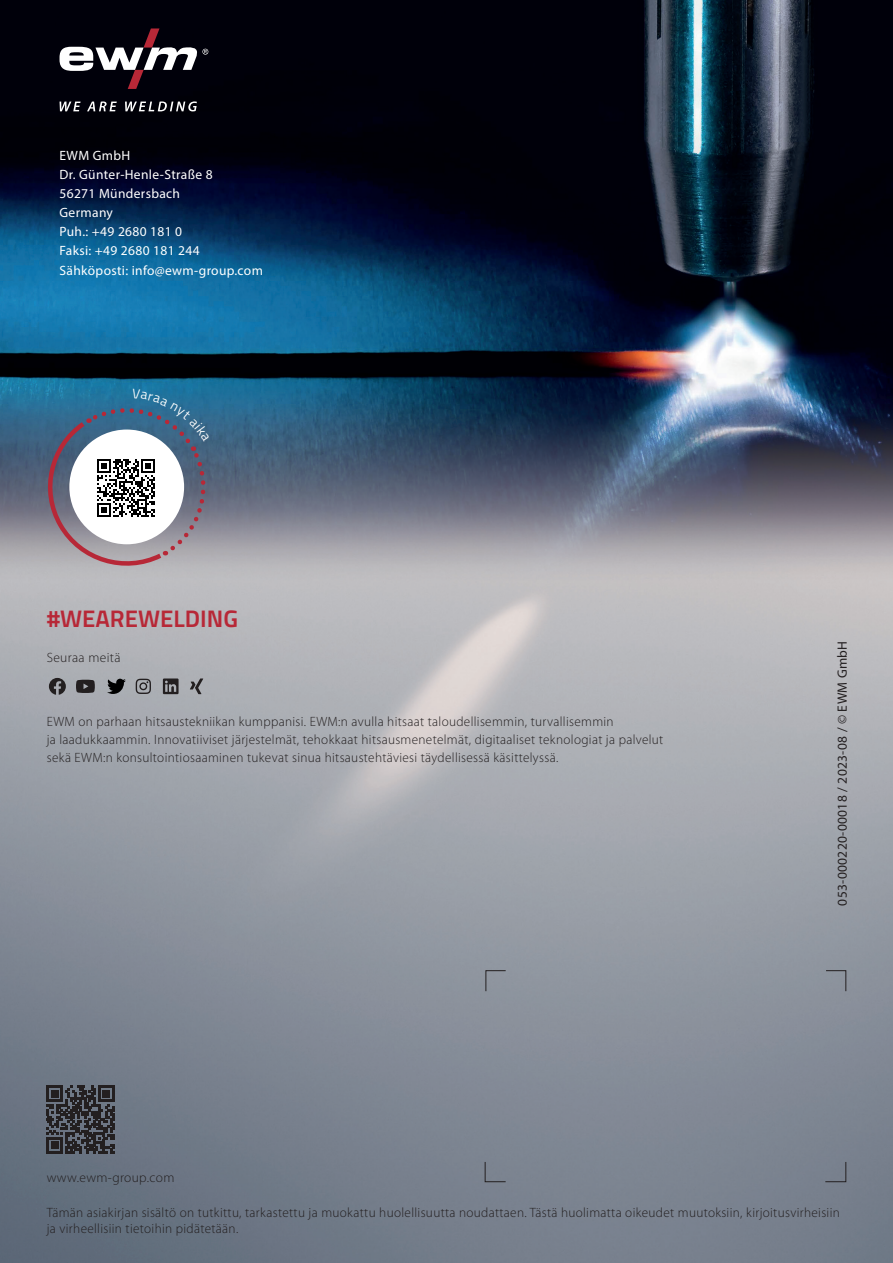
<style>
.page{position:relative;width:893px;height:1263px;background:#fff}
.page>*{position:absolute;margin:0;border:0;box-sizing:border-box;transform-origin:0 0}
.Titel___Zusatz___Bol{font:700 24px "Titillium Text";color:#b72837}
.Auszeichnung___AA{font:300 13.5px/18px "Myriad Pro";letter-spacing:.025em;color:#231f20}
.Titel___Copy___Regul{font:300 13.5px/16.2px "Myriad Pro";letter-spacing:.025em;color:#231f20}
.Titel___Copy___Regul-2{font:13.5px "Myriad Pro";letter-spacing:.025em;color:#fff}
.Titel___Copy___Regul-3{font:13.5px "Myriad Pro";letter-spacing:.025em;color:#231f20}
</style>
<div class="page">
<img style="left:0;top:0;width:893px;height:1263px">
<svg style="left:60px;top:101px;width:137px;height:10px"></svg>
<svg style="left:60px;top:28px;width:148px;height:61px"></svg>
<svg style="left:485px;top:970px;width:21px;height:22px"></svg>
<svg style="left:825px;top:970px;width:22px;height:22px"></svg>
<svg style="left:484px;top:1161px;width:22px;height:21px"></svg>
<svg style="left:825px;top:1161px;width:22px;height:21px"></svg>
<svg style="left:47px;top:1085px;width:67px;height:68px;background:#3d3e43"></svg>
<svg style="left:163px;top:678px;width:16px;height:16px"></svg>
<svg style="left:190px;top:678px;width:13px;height:16px"></svg>
<svg style="left:107px;top:679px;width:19px;height:15px"></svg>
<svg style="left:136px;top:679px;width:15px;height:15px"></svg>
<svg style="left:49px;top:678px;width:17px;height:17px"></svg>
<svg style="left:76px;top:680px;width:19px;height:13px"></svg>
<svg style="left:40px;top:388px;width:172px;height:185px"></svg>
<p class="Titel___Copy___Regul-2" style="left:60px;top:147px;width:72px">EWM GmbH</p>
<p class="Titel___Copy___Regul-2" style="left:60px;top:166px;width:155px">Dr. Günter-Henle-Straße 8</p>
<p class="Titel___Copy___Regul-2" style="left:60px;top:185px;width:122px">56271 Mündersbach</p>
<p class="Titel___Copy___Regul-2" style="left:60px;top:204px;width:55px">Germany</p>
<p class="Titel___Copy___Regul-2" style="left:60px;top:223px;width:124px">Puh.: +49 2680 181 0</p>
<p class="Titel___Copy___Regul-2" style="left:60px;top:243px;width:142px">Faksi: +49 2680 181 244</p>
<p class="Titel___Copy___Regul-2" style="left:60px;top:262px;width:205px">Sähköposti: info@ewm-group.com</p>
<p class="Titel___Zusatz___Bol" style="left:47px;top:600px;width:193px">#WEAREWELDING</p>
<p class="Titel___Copy___Regul" style="left:47px;top:649px;width:75px">Seuraa meitä</p>
<p class="Auszeichnung___AA" style="left:47px;top:712px;width:618px">EWM on parhaan hitsaustekniikan kumppanisi. EWM:n avulla hitsaat taloudellisemmin, turvallisemmin<br>ja laadukkaammin. Innovatiiviset järjestelmät, tehokkaat hitsausmenetelmät, digitaaliset teknologiat ja palvelut sekä EWM:n konsultointiosaaminen tukevat sinua hitsaustehtäviesi täydellisessä käsittelyssä.</p>
<p class="Titel___Copy___Regul" style="left:47px;top:1169px;width:129px">www.ewm-group.com</p>
<p class="Titel___Copy___Regul-3" style="left:834px;top:906px;width:266px;rotate:-90deg">053-000220-00018 / 2023-08 / © EWM GmbH</p>
<p class="Titel___Copy___Regul" style="left:47px;top:1204px;width:795px">Tämän asiakirjan sisältö on tutkittu, tarkastettu ja muokattu huolellisuutta noudattaen. Tästä huolimatta oikeudet muutoksiin, kirjoitusvirheisiin ja virheellisiin tietoihin pidätetään.</p>
</div>
